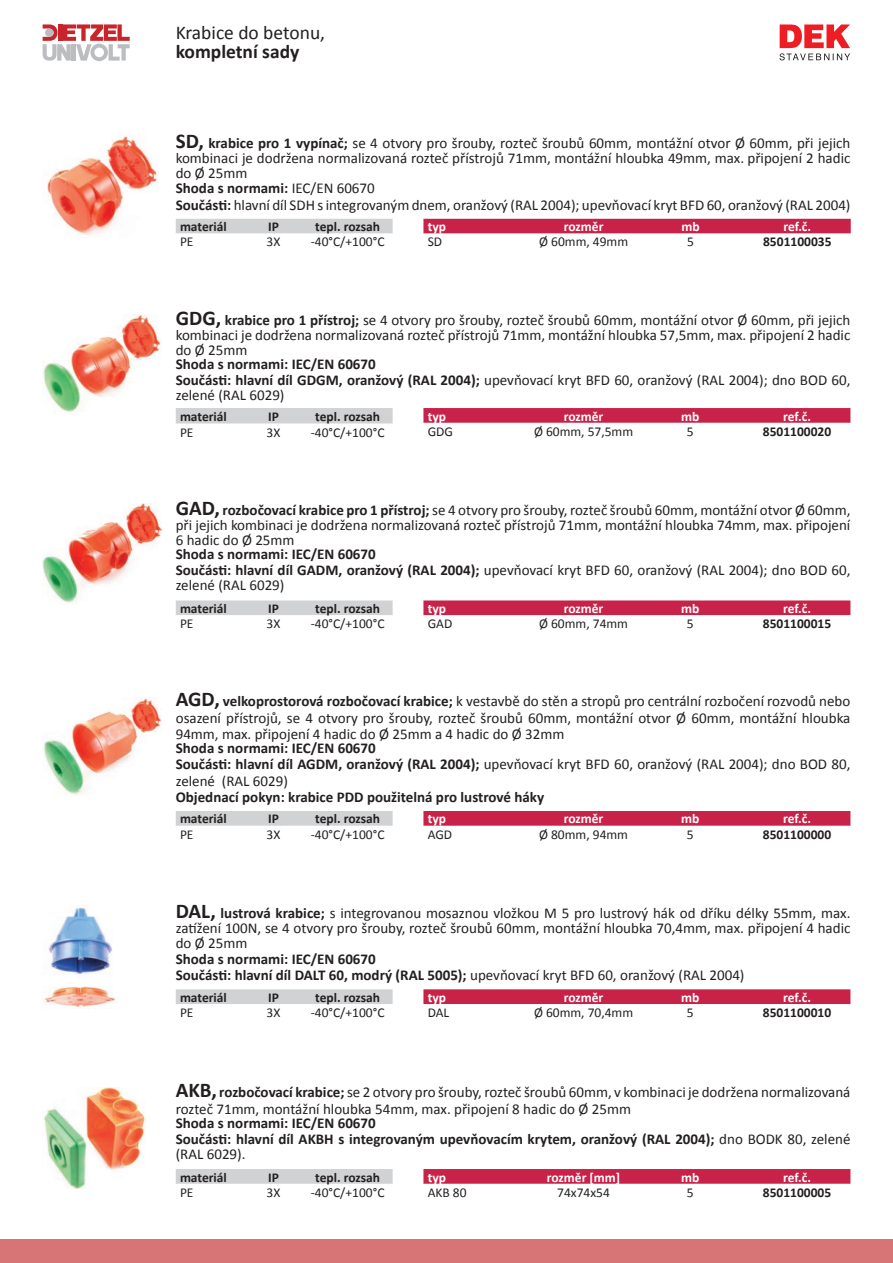
<style>
.page{position:relative;width:893px;height:1263px;background:#fff}
.page>*{position:absolute;margin:0;border:0;box-sizing:border-box;transform-origin:0 0}
.t1{font:19.5px/19.5px "Calibri";color:#231f20}
.t2{font:15px/14.9px "Calibri";color:#231f20}
.t3{font:700 15px/16.2px "Calibri";color:#231f20}
.t4{font:700 13.5px "Calibri";color:#231f20}
.t5{font:13.5px "Calibri";color:#231f20}
.t6{font:700 13.5px "Calibri";color:#fff}
.s1{font-weight:700}
.s2{font-weight:700;font-size:21px}
.s3{font-weight:400}
</style>
<div class="page">
<div style="left:0;top:1239px;width:893px;height:24px;background:#d77475"></div>
<img style="left:47px;top:136px;width:111px;height:99px">
<svg style="left:176px;top:219px;width:217px;height:15px;background:#d3d4d5"></svg>
<svg style="left:423px;top:219px;width:428px;height:15px;background:#ca2c51"></svg>
<img style="left:43px;top:315px;width:118px;height:97px">
<div style="left:176px;top:408px;width:217px;height:16px;background:#d1d2d4"></div>
<div style="left:423px;top:408px;width:427px;height:15px;background:#c82249"></div>
<img style="left:43px;top:504px;width:118px;height:99px">
<svg style="left:176px;top:600px;width:217px;height:15px;background:#d2d3d5"></svg>
<svg style="left:423px;top:600px;width:427px;height:16px;background:#cc3559"></svg>
<img style="left:44px;top:697px;width:117px;height:98px">
<svg style="left:176px;top:811px;width:217px;height:15px;background:#d1d2d4"></svg>
<div style="left:423px;top:811px;width:427px;height:15px;background:#c82249"></div>
<img style="left:43px;top:905px;width:73px;height:103px">
<svg style="left:176px;top:989px;width:217px;height:15px;background:#d2d3d5"></svg>
<svg style="left:423px;top:989px;width:427px;height:16px;background:#cc3458"></svg>
<img style="left:44px;top:1087px;width:102px;height:101px">
<svg style="left:176px;top:1169px;width:217px;height:15px;background:#d1d2d4"></svg>
<div style="left:423px;top:1169px;width:427px;height:15px;background:#c82249"></div>
<svg style="left:43px;top:24px;width:87px;height:37px"></svg>
<svg style="left:780px;top:60px;width:68px;height:1px"></svg>
<svg style="left:779px;top:24px;width:71px;height:36px"></svg>
<p class="t1" style="left:176px;top:22px;width:151px">Krabice do betonu, <span class="s1">kompletní sady</span></p>
<p class="t2" style="left:176px;top:135px;width:676px"><span class="s2">SD,</span> <span class="s1">krabice pro 1 vypínač;</span> se 4 otvory pro šrouby, rozteč šroubů 60mm, montážní otvor Ø 60mm, při jejich kombinaci je dodržena normalizovaná rozteč přístrojů 71mm, montážní hloubka 49mm, max. připojení 2 hadic do Ø 25mm<br><span class="s1">Shoda s normami:</span> IEC/EN 60670</p>
<p class="t2" style="left:176px;top:197px;width:676px"><span class="s1">Součásti:</span> hlavní díl SDH s integrovaným dnem, oranžový (RAL 2004); upevňovací kryt BFD 60, oranžový (RAL 2004)</p>
<p class="t4" style="left:180px;top:218px;width:48px">materiál</p>
<p class="t4" style="left:268px;top:218px;width:12px">IP</p>
<p class="t4" style="left:315px;top:218px;width:66px">tepl. rozsah</p>
<p class="t5" style="left:180px;top:234px;width:15px">PE</p>
<p class="t5" style="left:267px;top:234px;width:15px">3X</p>
<p class="t5" style="left:311px;top:234px;width:75px">-40°C/+100°C</p>
<p class="t6" style="left:428px;top:218px;width:20px">typ</p>
<p class="t6" style="left:564px;top:218px;width:41px">rozměr</p>
<p class="t6" style="left:681px;top:218px;width:20px">mb</p>
<p class="t6" style="left:783px;top:218px;width:29px">ref.č.</p>
<p class="t5" style="left:428px;top:234px;width:16px">SD</p>
<p class="t5" style="left:539px;top:234px;width:90px">Ø 60mm, 49mm</p>
<p class="t5" style="left:687px;top:234px;width:8px">5</p>
<p class="t4" style="left:763px;top:234px;width:70px">8501100035</p>
<p class="t2" style="left:176px;top:311px;width:676px"><span class="s2">GDG,</span> <span class="s1">krabice pro 1 přístroj;</span> se 4 otvory pro šrouby, rozteč šroubů 60mm, montážní otvor Ø 60mm, při jejich kombinaci je dodržena normalizovaná rozteč přístrojů 71mm, montážní hloubka 57,5mm, max. připojení 2 hadic do Ø 25mm<br><span class="s1">Shoda s normami: IEC/EN 60670</span></p>
<p class="t2" style="left:176px;top:372px;width:676px"><span class="s1">Součásti: hlavní díl GDGM, oranžový (RAL 2004);</span> upevňovací kryt BFD 60, oranžový (RAL 2004); dno BOD 60, zelené (RAL 6029)</p>
<p class="t4" style="left:180px;top:408px;width:48px">materiál</p>
<p class="t4" style="left:268px;top:408px;width:12px">IP</p>
<p class="t4" style="left:315px;top:408px;width:66px">tepl. rozsah</p>
<p class="t5" style="left:180px;top:424px;width:15px">PE</p>
<p class="t5" style="left:267px;top:424px;width:15px">3X</p>
<p class="t5" style="left:311px;top:424px;width:75px">-40°C/+100°C</p>
<p class="t6" style="left:428px;top:408px;width:20px">typ</p>
<p class="t6" style="left:564px;top:408px;width:41px">rozměr</p>
<p class="t6" style="left:681px;top:408px;width:20px">mb</p>
<p class="t6" style="left:783px;top:408px;width:29px">ref.č.</p>
<p class="t5" style="left:428px;top:423px;width:27px">GDG</p>
<p class="t5" style="left:534px;top:423px;width:101px">Ø 60mm, 57,5mm</p>
<p class="t5" style="left:687px;top:423px;width:8px">5</p>
<p class="t4" style="left:763px;top:423px;width:70px">8501100020</p>
<p class="t2" style="left:176px;top:502px;width:676px"><span class="s2">GAD,</span> <span class="s1">rozbočovací krabice pro 1 přístroj;</span> se 4 otvory pro šrouby, rozteč šroubů 60mm, montážní otvor Ø 60mm, při jejich kombinaci je dodržena normalizovaná rozteč přístrojů 71mm, montážní hloubka 74mm, max. připojení 6 hadic do Ø 25mm<br><span class="s1">Shoda s normami: IEC/EN 60670</span></p>
<p class="t2" style="left:176px;top:562px;width:676px"><span class="s1">Součásti: hlavní díl GADM, oranžový (RAL 2004);</span> upevňovací kryt BFD 60, oranžový (RAL 2004); dno BOD 60, zelené (RAL 6029)</p>
<p class="t4" style="left:180px;top:600px;width:48px">materiál</p>
<p class="t4" style="left:268px;top:600px;width:12px">IP</p>
<p class="t4" style="left:315px;top:600px;width:66px">tepl. rozsah</p>
<p class="t5" style="left:180px;top:615px;width:15px">PE</p>
<p class="t5" style="left:267px;top:615px;width:15px">3X</p>
<p class="t5" style="left:311px;top:615px;width:75px">-40°C/+100°C</p>
<p class="t6" style="left:428px;top:600px;width:20px">typ</p>
<p class="t6" style="left:564px;top:600px;width:41px">rozměr</p>
<p class="t6" style="left:681px;top:600px;width:20px">mb</p>
<p class="t6" style="left:783px;top:600px;width:29px">ref.č.</p>
<p class="t5" style="left:428px;top:615px;width:26px">GAD</p>
<p class="t5" style="left:539px;top:615px;width:90px">Ø 60mm, 74mm</p>
<p class="t5" style="left:687px;top:615px;width:8px">5</p>
<p class="t4" style="left:763px;top:615px;width:70px">8501100015</p>
<p class="t2" style="left:176px;top:692px;width:676px;line-height:16.2px;text-align:justify"><span class="s2">AGD,</span> <span class="s1">velkoprostorová rozbočovací krabice;</span> k vestavbě do stěn a stropů pro centrální rozbočení rozvodů nebo osazení přístrojů, se 4 otvory pro šrouby, rozteč šroubů 60mm, montážní otvor Ø 60mm, montážní hloubka 94mm, max. připojení 4 hadic do Ø 25mm a 4 hadic do Ø 32mm</p>
<p class="t3" style="left:176px;top:739px;width:676px">Shoda s normami: IEC/EN 60670<br>Součásti: hlavní díl AGDM, oranžový (RAL 2004); <span class="s3">upevňovací kryt BFD 60, oranžový (RAL 2004); dno BOD 80, zelené (RAL 6029)<br></span>Objednací pokyn: krabice PDD použitelná pro lustrové háky</p>
<p class="t4" style="left:180px;top:811px;width:48px">materiál</p>
<p class="t4" style="left:268px;top:811px;width:12px">IP</p>
<p class="t4" style="left:315px;top:811px;width:66px">tepl. rozsah</p>
<p class="t5" style="left:180px;top:826px;width:15px">PE</p>
<p class="t5" style="left:267px;top:826px;width:15px">3X</p>
<p class="t5" style="left:311px;top:826px;width:75px">-40°C/+100°C</p>
<p class="t6" style="left:428px;top:811px;width:20px">typ</p>
<p class="t6" style="left:564px;top:811px;width:41px">rozměr</p>
<p class="t6" style="left:681px;top:811px;width:20px">mb</p>
<p class="t6" style="left:783px;top:811px;width:29px">ref.č.</p>
<p class="t5" style="left:428px;top:826px;width:26px">AGD</p>
<p class="t5" style="left:539px;top:826px;width:90px">Ø 80mm, 94mm</p>
<p class="t5" style="left:687px;top:826px;width:8px">5</p>
<p class="t4" style="left:763px;top:826px;width:70px">8501100000</p>
<p class="t2" style="left:176px;top:904px;width:676px;line-height:15.5px"><span class="s2">DAL,</span> <span class="s1">lustrová krabice;</span> s integrovanou mosaznou vložkou M 5 pro lustrový hák od dříku délky 55mm, max. zatížení 100N, se 4 otvory pro šrouby, rozteč šroubů 60mm, montážní hloubka 70,4mm, max. připojení 4 hadic do Ø 25mm<br><span class="s1">Shoda s normami: IEC/EN 60670<br>Součásti: hlavní díl DALT 60, modrý (RAL 5005);</span> upevňovací kryt BFD 60, oranžový (RAL 2004)</p>
<p class="t4" style="left:180px;top:989px;width:48px">materiál</p>
<p class="t4" style="left:268px;top:989px;width:12px">IP</p>
<p class="t4" style="left:315px;top:989px;width:66px">tepl. rozsah</p>
<p class="t5" style="left:180px;top:1004px;width:15px">PE</p>
<p class="t5" style="left:267px;top:1004px;width:15px">3X</p>
<p class="t5" style="left:311px;top:1004px;width:75px">-40°C/+100°C</p>
<p class="t6" style="left:428px;top:989px;width:20px">typ</p>
<p class="t6" style="left:564px;top:989px;width:41px">rozměr</p>
<p class="t6" style="left:681px;top:989px;width:20px">mb</p>
<p class="t6" style="left:783px;top:989px;width:29px">ref.č.</p>
<p class="t5" style="left:428px;top:1004px;width:23px">DAL</p>
<p class="t5" style="left:534px;top:1004px;width:101px">Ø 60mm, 70,4mm</p>
<p class="t5" style="left:687px;top:1004px;width:8px">5</p>
<p class="t4" style="left:763px;top:1004px;width:70px">8501100010</p>
<p class="t2" style="left:176px;top:1083px;width:676px;line-height:16.2px"><span class="s2">AKB,</span> <span class="s1">rozbočovací krabice;</span> se 2 otvory pro šrouby, rozteč šroubů 60mm, v kombinaci je dodržena normalizovaná rozteč 71mm, montážní hloubka 54mm, max. připojení 8 hadic do Ø 25mm</p>
<p class="t3" style="left:176px;top:1114px;width:676px;line-height:15.5px">Shoda s normami: IEC/EN 60670<br>Součásti: hlavní díl AKBH s integrovaným upevňovacím krytem, oranžový (RAL 2004); <span class="s3">dno BODK 80, zelené (RAL 6029).</span></p>
<p class="t4" style="left:180px;top:1169px;width:48px">materiál</p>
<p class="t4" style="left:268px;top:1169px;width:12px">IP</p>
<p class="t4" style="left:315px;top:1169px;width:66px">tepl. rozsah</p>
<p class="t5" style="left:180px;top:1184px;width:15px">PE</p>
<p class="t5" style="left:267px;top:1184px;width:15px">3X</p>
<p class="t5" style="left:311px;top:1184px;width:75px">-40°C/+100°C</p>
<p class="t6" style="left:428px;top:1169px;width:20px">typ</p>
<p class="t6" style="left:547px;top:1169px;width:75px">rozměr [mm]</p>
<p class="t6" style="left:681px;top:1169px;width:20px">mb</p>
<p class="t6" style="left:783px;top:1169px;width:29px">ref.č.</p>
<p class="t5" style="left:428px;top:1184px;width:40px">AKB 80</p>
<p class="t5" style="left:557px;top:1184px;width:54px">74x74x54</p>
<p class="t5" style="left:687px;top:1184px;width:8px">5</p>
<p class="t4" style="left:763px;top:1184px;width:70px">8501100005</p>
</div>
